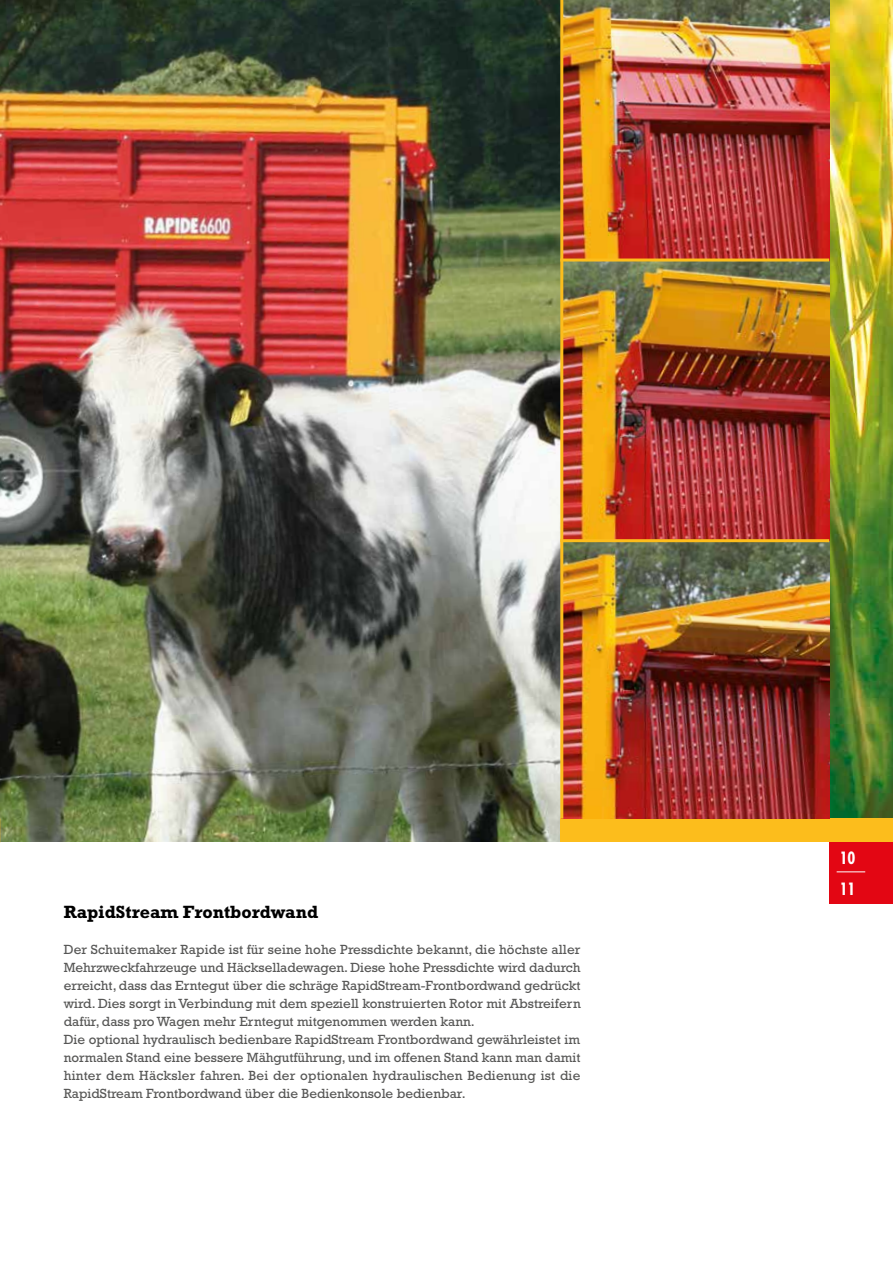
<style>
.page{position:relative;width:893px;height:1263px;background:#fff}
.page>*{position:absolute;margin:0;border:0;box-sizing:border-box;transform-origin:0 0}
.t1{font:700 18px "Rockwell Std";color:#000}
.t2{font:700 condensed 16.5px "Futura";color:#fff}
.t3{font:13.5px/18px "Rockwell";color:#575756}
</style>
<div class="page">
<img style="left:0;top:0;width:560px;height:842px">
<img style="left:829px;top:0;width:64px;height:819px">
<div style="left:560px;top:819px;width:333px;height:23px;background:#fcbd1c"></div>
<img style="left:563px;top:542px;width:266px;height:277px">
<img style="left:563px;top:261px;width:266px;height:278px">
<img style="left:563px;top:0;width:266px;height:258px">
<hr style="left:560px;top:258px;width:269px;height:3px;background:#fcbd1c">
<hr style="left:560px;top:539px;width:269px;height:3px;background:#fcbd1c">
<hr style="left:560px;top:0;width:3px;height:819px;background:#fcbd1c">
<div style="left:829px;top:842px;width:64px;height:62px;background:#e30613"></div>
<svg style="left:837px;top:871px;width:28px;height:1px"></svg>
<h1 class="t1" style="left:64px;top:901px;width:256px">RapidStream Frontbordwand</h1>
<p class="t3" style="left:64px;top:940px;width:518px">Der Schuitemaker Rapide ist für seine hohe Pressdichte bekannt, die höchste aller Mehrzweckfahrzeuge und Häckselladewagen. Diese hohe Pressdichte wird dadurch erreicht, dass das Erntegut über die schräge RapidStream-Frontbordwand gedrückt wird. Dies sorgt in Verbindung mit dem speziell konstruierten Rotor mit Abstreifern dafür, dass pro Wagen mehr Erntegut mitgenommen werden kann.<br>Die optional hydraulisch bedienbare RapidStream Frontbordwand gewährleistet im normalen Stand eine bessere Mähgutführung, und im offenen Stand kann man damit hinter dem Häcksler fahren. Bei der optionalen hydraulischen Bedienung ist die RapidStream Frontbordwand über die Bedienkonsole bedienbar.</p>
<p class="t2" style="left:840px;top:848px;width:17px">10</p>
<p class="t2" style="left:840px;top:878px;width:17px">11</p>
</div>
